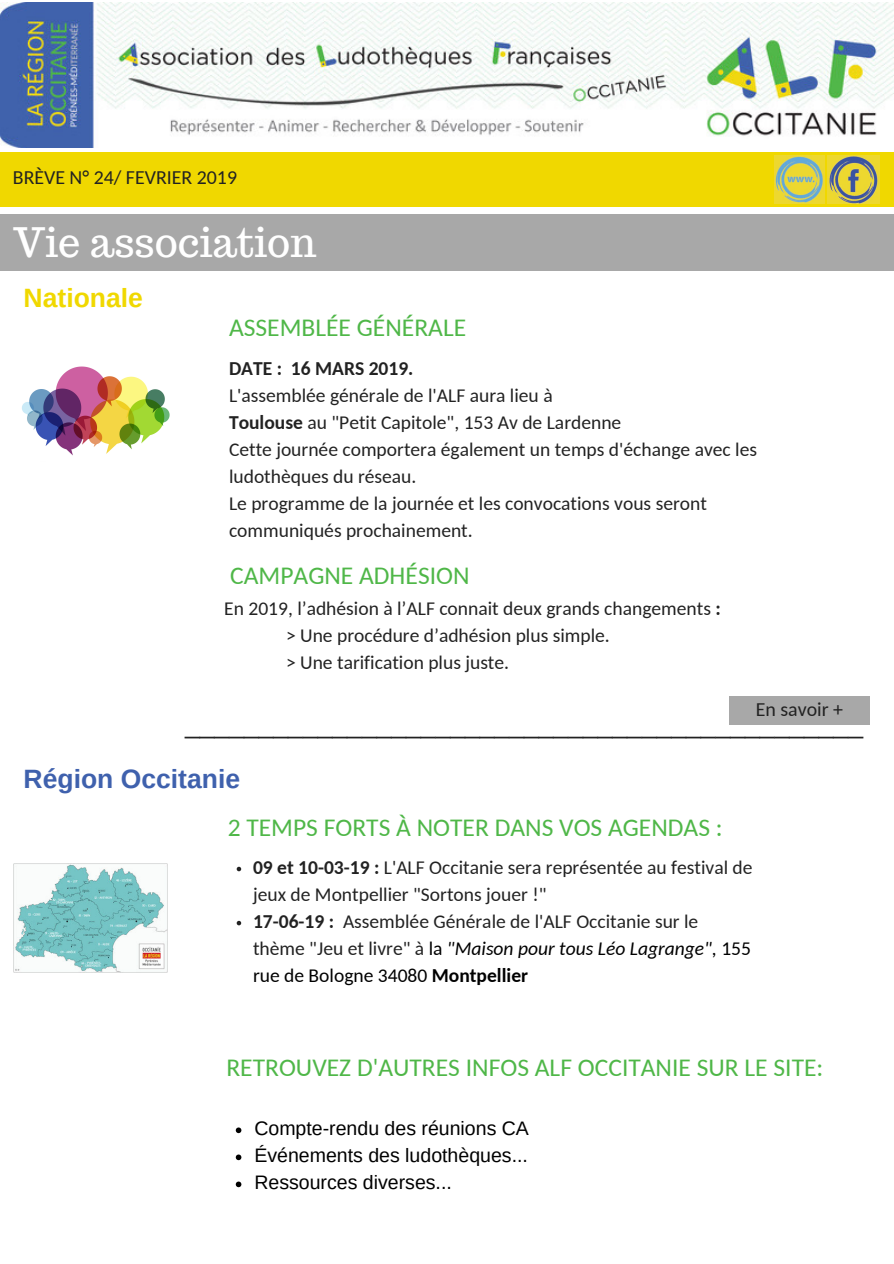
<style>
.page{position:relative;width:894px;height:1264px;background:#fff}
.page>*{position:absolute;margin:0;border:0;box-sizing:border-box;transform-origin:0 0}
.t1{font:39.75px "Trocchi";color:#fff}
.t2{font:26.55px "Arimo";color:#222}
.t3{font:700 26.55px "Arimo";color:#3f61ad}
.t4{font:700 26.55px "Arimo";color:#f0d800}
.t5{font:25.5px "Carlito";color:#4fb748}
.t6{font:19.8px "Carlito";color:#222}
.t7{font:19.5px/27px "Carlito";color:#222}
.t8{font:19.5px/27px "Arimo";color:#000;text-align:justify}
.t9{font:700 19.5px "Carlito";color:#222}
.s1{font-weight:700}
.s2{color:#000}
.s3{font-style:italic;color:#000}
.s4{font-weight:700;color:#000}
</style>
<div class="page">
<img style="left:0;top:3px;width:893px;height:145px">
<div style="left:0;top:152px;width:893px;height:54px;background:#f0d800"></div>
<div style="left:0;top:214px;width:893px;height:56px;background:#a8a8a8"></div>
<img style="left:13px;top:863px;width:155px;height:109px">
<svg style="left:236px;top:866px;width:5px;height:5px"></svg>
<svg style="left:236px;top:920px;width:5px;height:5px"></svg>
<img style="left:22px;top:366px;width:148px;height:90px">
<div style="left:729px;top:696px;width:140px;height:29px;background:#a8a8a8"></div>
<img style="left:774px;top:155px;width:50px;height:49px">
<img style="left:827px;top:155px;width:52px;height:49px">
<svg style="left:236px;top:1127px;width:5px;height:6px"></svg>
<svg style="left:236px;top:1154px;width:5px;height:6px"></svg>
<svg style="left:236px;top:1181px;width:5px;height:6px"></svg>
<p class="t6" style="left:13px;top:169px;width:226px">BRÈVE N° 24/ FEVRIER 2019</p>
<h1 class="t1" style="left:13px;top:216px;width:305px">Vie association</h1>
<h2 class="t4" style="left:24px;top:283px;width:121px">Nationale</h2>
<h3 class="t5" style="left:229px;top:317px;width:239px">ASSEMBLÉE GÉNÉRALE</h3>
<p class="t9" style="left:229px;top:360px;width:186px">DATE : 16 MARS 2019.</p>
<p class="t7" style="left:229px;top:383px;width:529px">L'assemblée générale de l'ALF aura lieu à<br><span class="s1">Toulouse</span> au "Petit Capitole", 153 Av de Lardenne<br>Cette journée comportera également un temps d'échange avec les ludothèques du réseau.<br>Le programme de la journée et les convocations vous seront communiqués prochainement.</p>
<h3 class="t5" style="left:230px;top:564px;width:241px">CAMPAGNE ADHÉSION</h3>
<p class="t7" style="left:286px;top:596px;width:436px;text-indent:-62px">En 2019, l’adhésion à l’ALF connait deux grands changements <span class="s1">: </span>&gt; Une procédure d’adhésion plus simple.<br>&gt; Une tarification plus juste.</p>
<p class="t6" style="left:755px;top:701px;width:89px">En savoir +</p>
<h2 class="t2" style="left:185px;top:709px;width:679px">______________________________________________</h2>
<h2 class="t3" style="left:24px;top:764px;width:218px">Région Occitanie</h2>
<h3 class="t5" style="left:227px;top:817px;width:496px">2 TEMPS FORTS À NOTER DANS VOS AGENDAS :</h3>
<p class="t7" style="left:253px;top:855px;width:501px"><span class="s1">09 et 10-03-19 :</span> L'ALF Occitanie sera représentée au festival de jeux de Montpellier "Sortons jouer !"<br><span class="s1">17-06-19 :</span> Assemblée Générale de l'ALF Occitanie sur le thème "Jeu et livre" à <span class="s2">la</span> <span class="s3">"Maison pour tous Léo Lagrange",</span> <span class="s2">155 rue de Bologne 34080</span> <span class="s4">Montpellier</span></p>
<h3 class="t5" style="left:226px;top:1056px;width:598px">RETROUVEZ D'AUTRES INFOS ALF OCCITANIE SUR LE SITE:</h3>
<p class="t8" style="left:254px;top:1115px;width:276px">Compte-rendu des réunions CA Événements des ludothèques...<br>Ressources diverses...</p>
</div>
